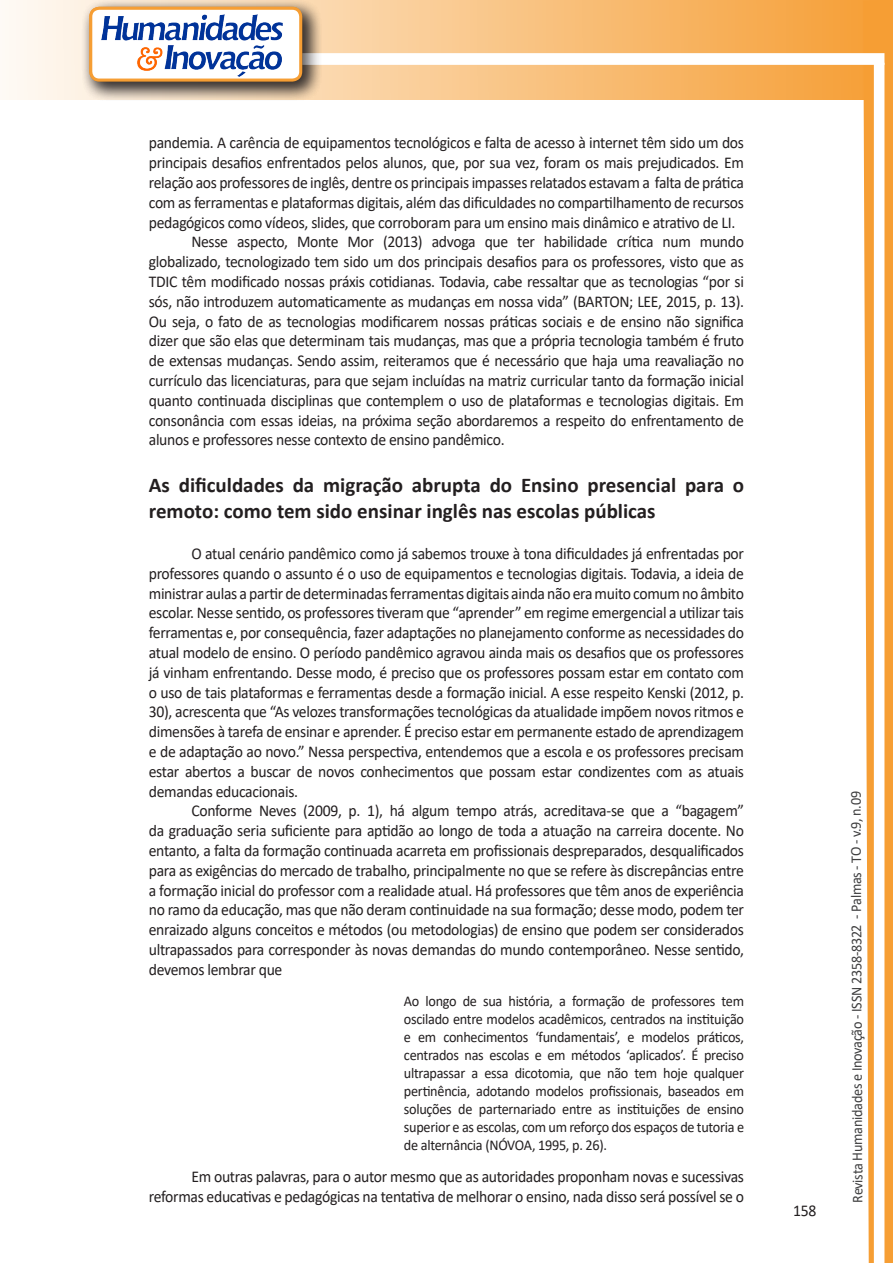
<style>
.page{position:relative;width:893px;height:1263px;background:#fff}
.page>*{position:absolute;margin:0;border:0;box-sizing:border-box;transform-origin:0 0}
.Titulo_2{font:700 21px/25.2px "Calibri";color:#231f20}
.texto{font:16.5px/19.8px "Calibri";letter-spacing:-.02em;color:#231f20;text-align:justify;scale:.95 1}
.citacao{font:15px/18px "Calibri";letter-spacing:-.02em;color:#231f20;text-align:justify;scale:.95 1}
.t1{font:15px "Calibri";letter-spacing:-.025em;color:#3e3e3f;scale:.95 1}
</style>
<div class="page">
<svg style="left:5px;top:0;width:858px;height:100px;background:#f9c484"></svg>
<div style="left:302px;top:53px;width:582px;height:12px;background:#fff;border:2px solid #fff"></div>
<svg style="left:863px;top:0;width:30px;height:1263px"></svg>
<div style="left:81px;top:0;width:241px;height:102px;background:#231f20;opacity:.75"></div>
<div style="left:91px;top:8px;width:210px;height:72px;background:#fff;border-radius:9px"></div>
<div style="left:89px;top:7px;width:213px;height:75px;border:3px solid #f69e34;border-radius:9px"></div>
<img style="left:101px;top:14px;width:181px;height:62px">
<p class="texto" style="left:149px;top:133px;width:628px">pandemia. A carência de equipamentos tecnológicos e falta de acesso à internet têm sido um dos principais desafios enfrentados pelos alunos, que, por sua vez, foram os mais prejudicados. Em relação aos professores de inglês, dentre os principais impasses relatados estavam a falta de prática com as ferramentas e plataformas digitais, além das dificuldades no compartilhamento de recursos pedagógicos como vídeos, slides, que corroboram para um ensino mais dinâmico e atrativo de LI.</p>
<p class="texto" style="left:149px;top:232px;width:628px;text-indent:43px">Nesse aspecto, Monte Mor (2013) advoga que ter habilidade crítica num mundo globalizado, tecnologizado tem sido um dos principais desafios para os professores, visto que as TDIC têm modificado nossas práxis cotidianas. Todavia, cabe ressaltar que as tecnologias “por si sós, não introduzem automaticamente as mudanças em nossa vida” (BARTON; LEE, 2015, p. 13).<br>Ou seja, o fato de as tecnologias modificarem nossas práticas sociais e de ensino não significa dizer que são elas que determinam tais mudanças, mas que a própria tecnologia também é fruto de extensas mudanças. Sendo assim, reiteramos que é necessário que haja uma reavaliação no currículo das licenciaturas, para que sejam incluídas na matriz curricular tanto da formação inicial quanto continuada disciplinas que contemplem o uso de plataformas e tecnologias digitais. Em consonância com essas ideias, na próxima seção abordaremos a respeito do enfrentamento de alunos e professores nesse contexto de ensino pandêmico.</p>
<p class="Titulo_2" style="left:149px;top:472px;width:597px">As dificuldades da migração abrupta do Ensino presencial para o remoto: como tem sido ensinar inglês nas escolas públicas</p>
<p class="texto" style="left:149px;top:543px;width:628px;text-indent:43px">O atual cenário pandêmico como já sabemos trouxe à tona dificuldades já enfrentadas por professores quando o assunto é o uso de equipamentos e tecnologias digitais. Todavia, a ideia de ministrar aulas a partir de determinadas ferramentas digitais ainda não era muito comum no âmbito escolar. Nesse sentido, os professores tiveram que “aprender” em regime emergencial a utilizar tais ferramentas e, por consequência, fazer adaptações no planejamento conforme as necessidades do atual modelo de ensino. O período pandêmico agravou ainda mais os desafios que os professores já vinham enfrentando. Desse modo, é preciso que os professores possam estar em contato com o uso de tais plataformas e ferramentas desde a formação inicial. A esse respeito Kenski (2012, p.<br>30), acrescenta que “As velozes transformações tecnológicas da atualidade impõem novos ritmos e dimensões à tarefa de ensinar e aprender. É preciso estar em permanente estado de aprendizagem e de adaptação ao novo.” Nessa perspectiva, entendemos que a escola e os professores precisam estar abertos a buscar de novos conhecimentos que possam estar condizentes com as atuais demandas educacionais.</p>
<p class="texto" style="left:149px;top:800px;width:628px;text-indent:43px">Conforme Neves (2009, p. 1), há algum tempo atrás, acreditava-se que a “bagagem” da graduação seria suficiente para aptidão ao longo de toda a atuação na carreira docente. No entanto, a falta da formação continuada acarreta em profissionais despreparados, desqualificados para as exigências do mercado de trabalho, principalmente no que se refere às discrepâncias entre a formação inicial do professor com a realidade atual. Há professores que têm anos de experiência no ramo da educação, mas que não deram continuidade na sua formação; desse modo, podem ter enraizado alguns conceitos e métodos (ou metodologias) de ensino que podem ser considerados ultrapassados para corresponder às novas demandas do mundo contemporâneo. Nesse sentido, devemos lembrar que</p>
<p class="citacao" style="left:404px;top:991px;width:360px">Ao longo de sua história, a formação de professores tem oscilado entre modelos acadêmicos, centrados na instituição e em conhecimentos ‘fundamentais’, e modelos práticos, centrados nas escolas e em métodos ‘aplicados’. É preciso ultrapassar a essa dicotomia, que não tem hoje qualquer pertinência, adotando modelos profissionais, baseados em soluções de parternariado entre as instituições de ensino superior e as escolas, com um reforço dos espaços de tutoria e de alternância (NÓVOA, 1995, p. 26).</p>
<p class="texto" style="left:149px;top:1166px;width:628px;text-align:right">Em outras palavras, para o autor mesmo que as autoridades proponham novas e sucessivas reformas educativas e pedagógicas na tentativa de melhorar o ensino, nada disso será possível se o</p>
<p class="texto" style="left:793px;top:1200px;width:26px">158</p>
<p class="t1" style="left:846px;top:1203px;width:435px;rotate:-90deg">Revista Humanidades e Inovação - ISSN 2358-8322 - Palmas - TO - v.9, n.09</p>
</div>
